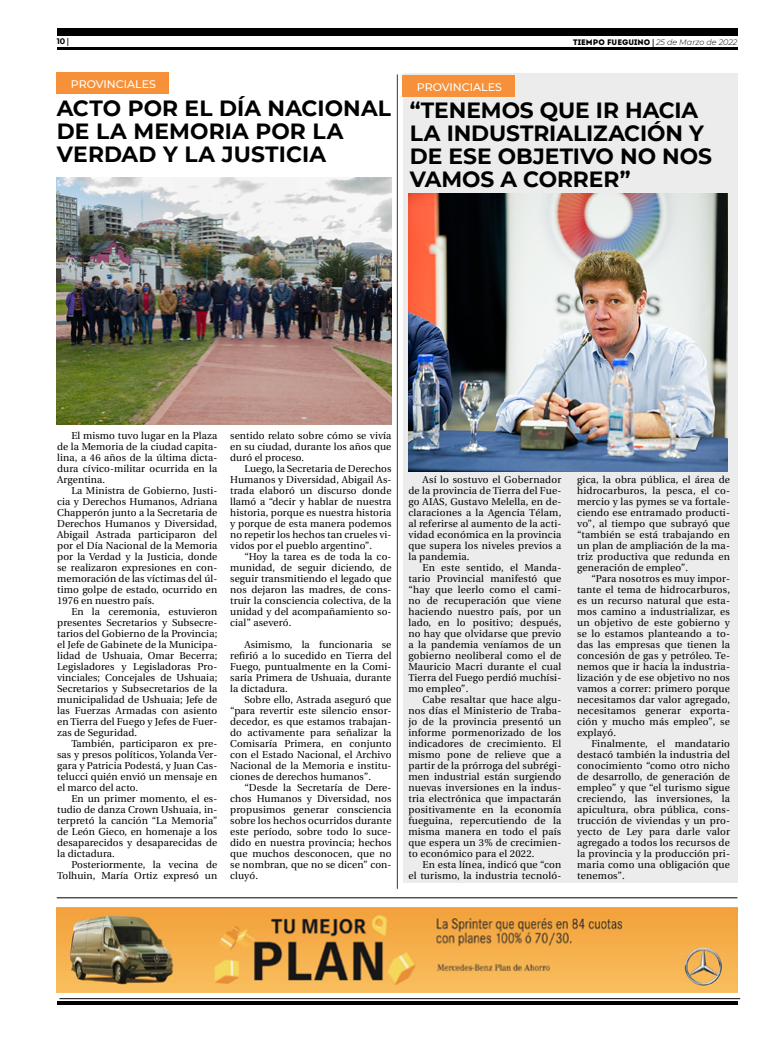
<style>
.page{position:relative;width:780px;height:1049px;background:#fff}
.page>*{position:absolute;margin:0;border:0;box-sizing:border-box;transform-origin:0 0}
.t1{font:700 22px/23px "Montserrat";color:#000}
.t2{font:500 11px "Montserrat";color:#fff}
.t3{font:10px/11px "Utopia";letter-spacing:.01em;color:#000;text-align:justify}
.t4{font:italic 300 8px "Montserrat";color:#000}
.t5{font:700 8px "Montserrat";color:#000}
.s1{font-family:"Utopia"}
.s2{font-family:"Intro";font-weight:400;font-style:normal}
.s3{font-family:"Utopia";font-weight:700;font-style:normal}
</style>
<div class="page">
<hr style="left:57px;top:48px;width:680px;height:2px;background:#000">
<div style="left:57px;top:28px;width:680px;height:7px;background:#000"></div>
<hr style="left:57px;top:1001px;width:680px;height:4px;background:#000">
<hr style="left:59px;top:998px;width:681px;height:1px;background:#000">
<img style="left:57px;top:908px;width:680px;height:84px">
<hr style="left:57px;top:897px;width:680px;height:1px;background:#000">
<div style="left:403px;top:74px;width:334px;height:809px;background:#ececed"></div>
<hr style="left:397px;top:74px;width:1px;height:815px;background:#000">
<div style="left:57px;top:72px;width:112px;height:22px;background:#f79139"></div>
<img style="left:57px;top:177px;width:334px;height:248px">
<div style="left:403px;top:75px;width:112px;height:22px;background:#f79139"></div>
<img style="left:408px;top:193px;width:319px;height:279px">
<p class="t5" style="left:57px;top:35px;width:14px">10 <span class="s1">|</span></p>
<p class="t4" style="left:573px;top:36px;width:166px"><span class="s2">TIEMPO FUEGUINO</span> <span class="s3">|</span> 25 de Marzo de 2022</p>
<p class="t2" style="left:71px;top:76px;width:86px">PROVINCIALES</p>
<p class="t2" style="left:417px;top:80px;width:86px">PROVINCIALES</p>
<h1 class="t1" style="left:57px;top:95px;width:336px">ACTO POR EL DÍA NACIONAL<br>DE LA MEMORIA POR LA<br>VERDAD Y LA JUSTICIA</h1>
<h1 class="t1" style="left:410px;top:98px;width:303px">“TENEMOS QUE IR HACIA<br>LA INDUSTRIALIZACIÓN Y<br>DE ESE OBJETIVO NO NOS<br>VAMOS A CORRER”</h1>
<p class="t3" style="left:57px;top:430px;width:162px;text-indent:14px">El mismo tuvo lugar en la Plaza de la Memoria de la ciudad capita&shy;lina, a 46 años de la última dicta&shy;dura cívico-militar ocurrida en la Argentina.</p>
<p class="t3" style="left:57px;top:485px;width:162px;text-indent:14px">La Ministra de Gobierno, Justi&shy;cia y Derechos Humanos, Adriana Chapperón junto a la Secretaria de Derechos Humanos y Diversidad, Abigail Astrada participaron del por el Día Nacional de la Memoria por la Verdad y la Justicia, donde se realizaron expresiones en con&shy;memoración de las víctimas del úl&shy;timo golpe de estado, ocurrido en 1976 en nuestro país.</p>
<p class="t3" style="left:57px;top:606px;width:162px;text-indent:14px">En la ceremonia, estuvieron presentes Secretarios y Subsecre&shy;tarios del Gobierno de la Provincia; el Jefe de Gabinete de la Municipa&shy;lidad de Ushuaia, Omar Becerra; Legisladores y Legisladoras Pro&shy;vinciales; Concejales de Ushuaia; Secretarios y Subsecretarios de la municipalidad de Ushuaia; Jefe de las Fuerzas Armadas con asiento en Tierra del Fuego y Jefes de Fuer&shy;zas de Seguridad.</p>
<p class="t3" style="left:57px;top:738px;width:162px;text-indent:14px">También, participaron ex pre&shy;sas y presos políticos, Yolanda Ver&shy;gara y Patricia Podestá, y Juan Cas&shy;telucci quién envió un mensaje en el marco del acto.</p>
<p class="t3" style="left:57px;top:793px;width:162px;text-indent:14px">En un primer momento, el es&shy;tudio de danza Crown Ushuaia, in&shy;terpretó la canción “La Memoria” de León Gieco, en homenaje a los desaparecidos y desaparecidas de la dictadura.</p>
<p class="t3" style="left:57px;top:859px;width:162px;text-align:right">Posteriormente, la vecina de<br>Tolhuin, María Ortiz expresó un</p>
<p class="t3" style="left:230px;top:430px;width:163px">sentido relato sobre cómo se vivía en su ciudad, durante los años que duró el proceso.</p>
<p class="t3" style="left:230px;top:463px;width:163px;text-indent:14px">Luego, la Secretaria de Derechos Humanos y Diversidad, Abigail As&shy;trada elaboró un discurso donde llamó a “decir y hablar de nuestra historia, porque es nuestra historia y porque de esta manera podemos no repetir los hechos tan crueles vi&shy;vidos por el pueblo argentino”.</p>
<p class="t3" style="left:230px;top:551px;width:163px;text-indent:14px">“Hoy la tarea es de toda la co&shy;munidad, de seguir diciendo, de seguir transmitiendo el legado que nos dejaron las madres, de cons&shy;truir la consciencia colectiva, de la unidad y del acompañamiento so&shy;cial” aseveró.</p>
<p class="t3" style="left:230px;top:639px;width:163px;text-indent:14px">Asimismo, la funcionaria se refirió a lo sucedido en Tierra del Fuego, puntualmente en la Comi&shy;saría Primera de Ushuaia, durante la dictadura.</p>
<p class="t3" style="left:230px;top:694px;width:163px;text-indent:14px">Sobre ello, Astrada aseguró que “para revertir este silencio ensor&shy;decedor, es que estamos trabajan&shy;do activamente para señalizar la Comisaría Primera, en conjunto con el Estado Nacional, el Archivo Nacional de la Memoria e institu&shy;ciones de derechos humanos”.</p>
<p class="t3" style="left:230px;top:782px;width:163px;text-indent:14px">“Desde la Secretaría de Dere&shy;chos Humanos y Diversidad, nos propusimos generar consciencia sobre los hechos ocurridos durante este período, sobre todo lo suce&shy;dido en nuestra provincia; hechos que muchos desconocen, que no se nombran, que no se dicen” con&shy;cluyó.</p>
<p class="t3" style="left:408px;top:474px;width:154px;text-indent:14px">Así lo sostuvo el Gobernador de la provincia de Tierra del Fue&shy;go AIAS, Gustavo Melella, en de&shy;claraciones a la Agencia Télam, al referirse al aumento de la acti&shy;vidad económica en la provincia que supera los niveles previos a la pandemia.</p>
<p class="t3" style="left:408px;top:562px;width:154px;text-indent:14px">En este sentido, el Manda&shy;tario Provincial manifestó que “hay que leerlo como el cami&shy;no de recuperación que viene haciendo nuestro país, por un lado, en lo positivo; después, no hay que olvidarse que previo a la pandemia veníamos de un gobierno neoliberal como el de Mauricio Macri durante el cual Tierra del Fuego perdió muchísi&shy;mo empleo”.</p>
<p class="t3" style="left:408px;top:694px;width:154px;text-indent:14px">Cabe resaltar que hace algu&shy;nos días el Ministerio de Traba&shy;jo de la provincia presentó un informe pormenorizado de los indicadores de crecimiento. El mismo pone de relieve que a partir de la prórroga del subrégi&shy;men industrial están surgiendo nuevas inversiones en la indus&shy;tria electrónica que impactarán positivamente en la economía fueguina, repercutiendo de la misma manera en todo el país que espera un 3% de crecimien&shy;to económico para el 2022.</p>
<p class="t3" style="left:408px;top:859px;width:154px;text-align:right">En esta línea, indicó que “con<br>el turismo, la industria tecnoló-</p>
<p class="t3" style="left:577px;top:474px;width:154px">gica, la obra pública, el área de hidrocarburos, la pesca, el co&shy;mercio y las pymes se va fortale&shy;ciendo ese entramado producti&shy;vo”, al tiempo que subrayó que “también se está trabajando en un plan de ampliación de la ma&shy;triz productiva que redunda en generación de empleo”.</p>
<p class="t3" style="left:577px;top:573px;width:154px;text-indent:14px">“Para nosotros es muy impor&shy;tante el tema de hidrocarburos, es un recurso natural que esta&shy;mos camino a industrializar, es un objetivo de este gobierno y se lo estamos planteando a to&shy;das las empresas que tienen la concesión de gas y petróleo. Te&shy;nemos que ir hacia la industria&shy;lización y de ese objetivo no nos vamos a correr: primero porque necesitamos dar valor agregado, necesitamos generar exporta&shy;ción y mucho más empleo”, se explayó.</p>
<p class="t3" style="left:577px;top:738px;width:154px;text-indent:14px">Finalmente, el mandatario destacó también la industria del conocimiento “como otro nicho de desarrollo, de generación de empleo” y que “el turismo sigue creciendo, las inversiones, la apicultura, obra pública, cons&shy;trucción de viviendas y un pro&shy;yecto de Ley para darle valor agregado a todos los recursos de la provincia y la producción pri&shy;maria como una obligación que tenemos”.</p>
</div>
